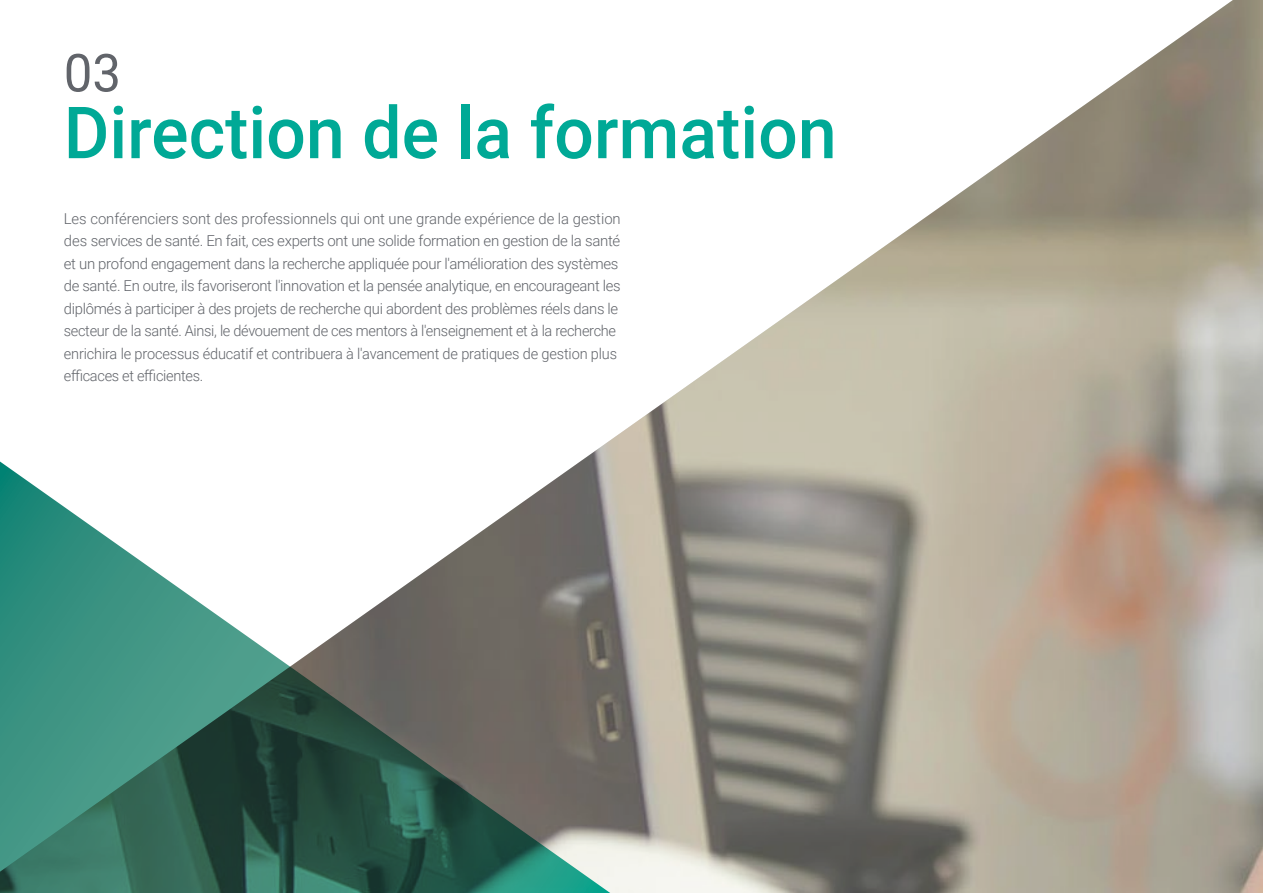
<style>
.page{position:relative;width:1263px;height:893px;background:#fff}
.page>*{position:absolute;margin:0;border:0;box-sizing:border-box;transform-origin:0 0}
.t1{font:500 72px "Roboto";color:#00a996}
.t2{font:52.5px "Roboto";color:#61646a}
.t3{font:300 15px/22.5px "Roboto";letter-spacing:-.02em;color:#61646a}
</style>
<div class="page">
<img style="left:602px;top:0;width:661px;height:893px">
<svg style="left:0;top:446px;width:640px;height:447px"></svg>
<h2 class="t2" style="left:64px;top:36px;width:59px">03</h2>
<h1 class="t1" style="left:64px;top:82px;width:774px">Direction de la formation</h1>
<p class="t3" style="left:64px;top:207px;width:558px">Les conférenciers sont des professionnels qui ont une grande expérience de la gestion des services de santé. En fait, ces experts ont une solide formation en gestion de la santé et un profond engagement dans la recherche appliquée pour l'amélioration des systèmes de santé. En outre, ils favoriseront l'innovation et la pensée analytique, en encourageant les diplômés à participer à des projets de recherche qui abordent des problèmes réels dans le secteur de la santé. Ainsi, le dévouement de ces mentors à l'enseignement et à la recherche enrichira le processus éducatif et contribuera à l'avancement de pratiques de gestion plus efficaces et efficientes.</p>
</div>
